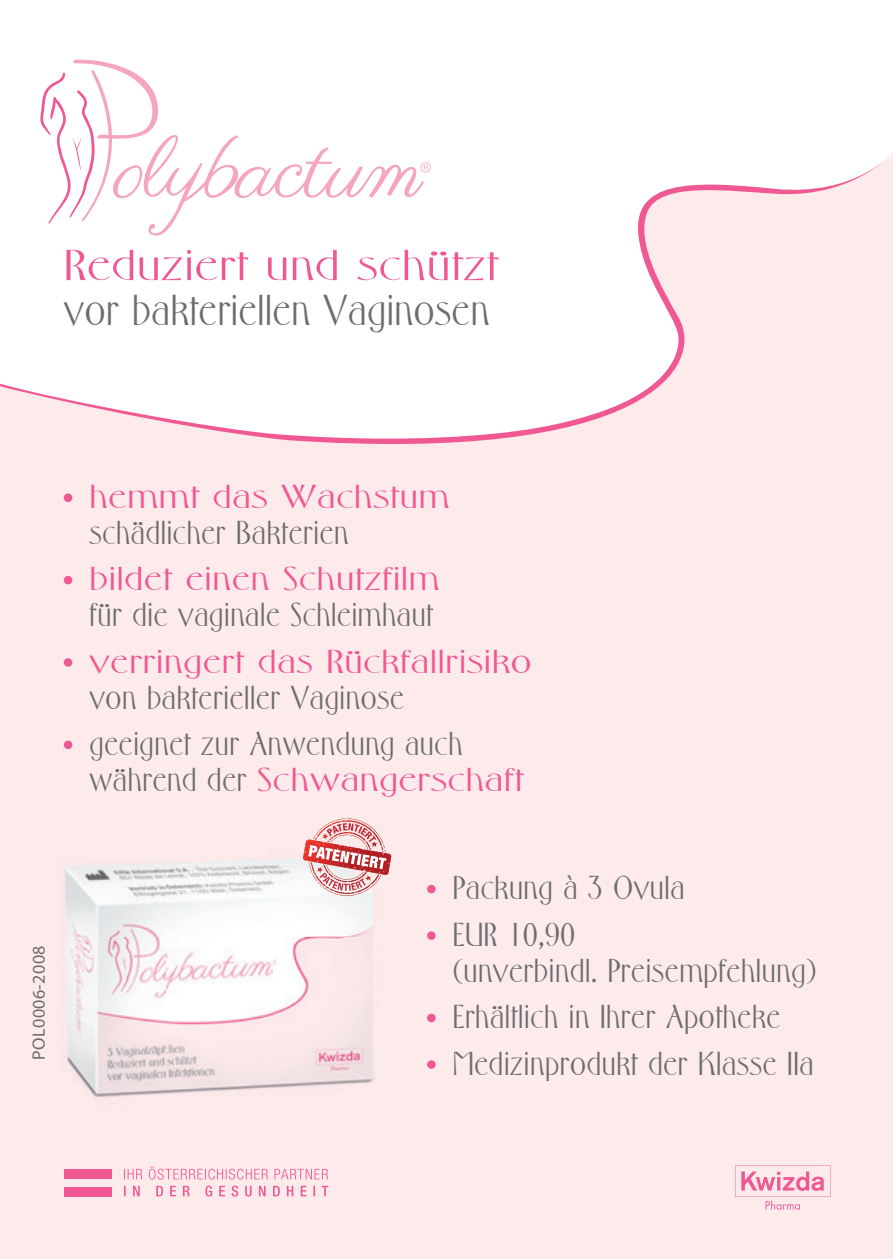
<style>
.page{position:relative;width:893px;height:1259px;background:#fff}
.page>*{position:absolute;margin:0;border:0;box-sizing:border-box;transform-origin:0 0}
.t1{font:42px "Florentine";letter-spacing:.015em;color:#6c6d70}
.t2{font:42px "Florentine";letter-spacing:.015em;color:#f05893;scale:1.3 1}
.t3{font:32.1px/46.5px "Florentine";letter-spacing:.02em;color:#6c6d70}
.t4{font:32.1px "Florentine";letter-spacing:.02em;color:#f05893;scale:1.3 1}
.t5{font:18px "Myriad Pro";letter-spacing:.02em;color:#6c6d70}
.s1{color:#6c6d70}
</style>
<div class="page">
<div style="left:0;top:465px;width:893px;height:794px;background:#fdeaea"></div>
<svg style="left:0;top:153px;width:893px;height:312px"></svg>
<svg style="left:40px;top:59px;width:391px;height:177px"></svg>
<svg style="left:735px;top:1165px;width:95px;height:44px;background:#facbd7"></svg>
<div style="left:64px;top:1186px;width:48px;height:10px;background:#f05893"></div>
<svg style="left:124px;top:1185px;width:204px;height:11px;background:#f9c8d6"></svg>
<svg style="left:124px;top:1166px;width:204px;height:13px;background:#facdd9"></svg>
<div style="left:64px;top:1169px;width:48px;height:10px;background:#f05893"></div>
<div style="left:64px;top:493px;width:8px;height:9px;background:#f05893;border-radius:50%"></div>
<div style="left:64px;top:576px;width:8px;height:8px;background:#f05893;border-radius:50%"></div>
<div style="left:64px;top:658px;width:8px;height:9px;background:#f05893;border-radius:50%"></div>
<div style="left:64px;top:740px;width:8px;height:9px;background:#f05893;border-radius:50%"></div>
<div style="left:427px;top:885px;width:9px;height:8px;background:#f05893;border-radius:50%"></div>
<div style="left:427px;top:931px;width:9px;height:9px;background:#f05893;border-radius:50%"></div>
<div style="left:427px;top:1013px;width:9px;height:9px;background:#f05893;border-radius:50%"></div>
<div style="left:427px;top:1060px;width:9px;height:8px;background:#f05893;border-radius:50%"></div>
<img style="left:60px;top:848px;width:321px;height:267px">
<img style="left:303px;top:848px;width:5px;height:26px">
<img style="left:318px;top:891px;width:63px;height:5px">
<svg style="left:308px;top:818px;width:79px;height:73px;background:#e6aaaa"></svg>
<svg style="left:0;top:1255px;width:4px;height:4px"></svg>
<div style="left:869px;top:792px;width:24px;height:467px;background:#fdeaea"></div>
<h1 class="t2" style="left:64px;top:241px;width:335px">Reduziert und schützt</h1>
<h1 class="t1" style="left:64px;top:287px;width:427px">vor bakteriellen Vaginosen</h1>
<p class="t5" style="left:28px;top:1059px;width:115px;rotate:-90deg">POL0006-2008</p>
<p class="t4" style="left:89px;top:478px;width:279px">hemmt das Wachstum</p>
<p class="t3" style="left:89px;top:509px;width:261px">schädlicher Bakterien</p>
<p class="t4" style="left:89px;top:561px;width:271px">bildet einen Schutzfilm</p>
<p class="t3" style="left:89px;top:592px;width:345px">für die vaginale Schleimhaut</p>
<p class="t4" style="left:89px;top:643px;width:342px">verringert das Rückfallrisiko</p>
<p class="t3" style="left:89px;top:674px;width:375px">von bakterieller Vaginose geeignet zur Anwendung auch</p>
<p class="t4" style="left:89px;top:761px;width:335px"><span class="s1">während der</span> Schwangerschaft</p>
<p class="t3" style="left:453px;top:865px;width:233px">Packung à 3 Ovula<br>EUR 10,90</p>
<p class="t3" style="left:453px;top:947px;width:365px">(unverbindl. Preisempfehlung)<br>Erhältlich in Ihrer Apotheke<br>Medizinprodukt der Klasse IIa</p>
</div>
